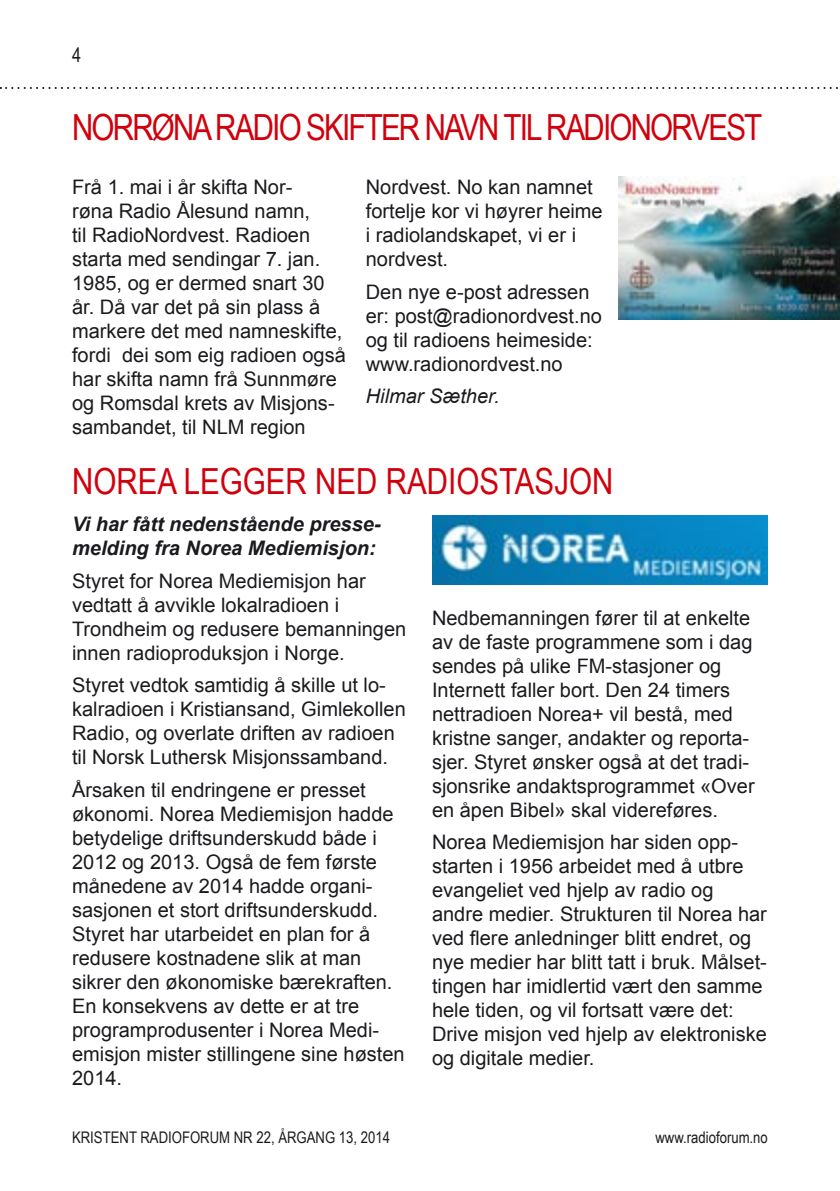
<style>
.page{position:relative;width:840px;height:1191px;background:#fff}
.page>*{position:absolute;margin:0;border:0;box-sizing:border-box;transform-origin:0 0}
.Tittel_Overskrift{font:36px "Arial Narrow";letter-spacing:-.05em;color:#d1000d}
.Tittel_Overskrift-2{font:36px "Arial Narrow";color:#d1000d}
.Kolonnetittel{font:20px/24px "Arial";color:#1b1b1f}
.Kolonnetittel-2{font:italic 700 20px/24px "Arial";color:#1b1b1f}
.Kolonnetittel-3{font:italic 20px "Arial";color:#1b1b1f}
.t1{font:20px "Arial Narrow";color:#1b1b1f}
.t2{font:16px "Arial Narrow";color:#1b1b1f}
</style>
<div class="page">
<svg style="left:0;top:87px;width:838px;height:2px"></svg>
<img style="left:432px;top:515px;width:335px;height:69px">
<img style="left:618px;top:177px;width:221px;height:142px">
<p class="t1" style="left:72px;top:41px;width:11px">4</p>
<p class="Tittel_Overskrift" style="left:72px;top:100px;width:691px">NORRØNA RADIO SKIFTER NAVN TIL RADIONORVEST</p>
<p class="Kolonnetittel" style="left:72px;top:175px;width:275px">Frå 1. mai i år skifta Nor-<br>røna Radio Ålesund namn,<br>til RadioNordvest. Radioen starta med sendingar 7. jan.<br>1985, og er dermed snart 30 år. Då var det på sin plass å markere det med namneskifte, fordi dei som eig radioen også har skifta namn frå Sunnmøre og Romsdal krets av Misjons&shy;sambandet, til NLM region</p>
<p class="Kolonnetittel" style="left:365px;top:175px;width:238px">Nordvest. No kan namnet fortelje kor vi høyrer heime i radiolandskapet, vi er i nordvest.</p>
<p class="Kolonnetittel" style="left:365px;top:280px;width:237px">Den nye e-post adressen er: post@radionordvest.no og til radioens heimeside: www.radionordvest.no</p>
<p class="Kolonnetittel-3" style="left:365px;top:383px;width:135px">Hilmar Sæther.</p>
<p class="Tittel_Overskrift-2" style="left:72px;top:454px;width:542px">NOREA LEGGER NED RADIOSTASJON</p>
<p class="Kolonnetittel-2" style="left:72px;top:512px;width:310px">Vi har fått nedenstående presse&shy;melding fra Norea Mediemisjon:</p>
<p class="Kolonnetittel" style="left:72px;top:568px;width:335px">Styret for Norea Mediemisjon har vedtatt å avvikle lokalradioen i Trondheim og redusere bemanningen innen radioproduksjon i Norge.</p>
<p class="Kolonnetittel" style="left:72px;top:673px;width:335px">Styret vedtok samtidig å skille ut lo&shy;kalradioen i Kristiansand, Gimlekollen Radio, og overlate driften av radioen til Norsk Luthersk Misjonssamband.</p>
<p class="Kolonnetittel" style="left:72px;top:777px;width:334px">Årsaken til endringene er presset økonomi. Norea Mediemisjon hadde betydelige driftsunderskudd både i<br>2012 og 2013. Også de fem første månedene av 2014 hadde organi&shy;sasjonen et stort driftsunderskudd.<br>Styret har utarbeidet en plan for å redusere kostnadene slik at man sikrer den økonomiske bærekraften.<br>En konsekvens av dette er at tre programprodusenter i Norea Medi&shy;emisjon mister stillingene sine høsten<br>2014.</p>
<p class="Kolonnetittel" style="left:432px;top:605px;width:324px">Nedbemanningen fører til at enkelte av de faste programmene som i dag sendes på ulike FM-stasjoner og Internett faller bort. Den 24 timers nettradioen Norea+ vil bestå, med kristne sanger, andakter og reporta&shy;sjer. Styret ønsker også at det tradi&shy;sjonsrike andaktsprogrammet «Over en åpen Bibel» skal videreføres.</p>
<p class="Kolonnetittel" style="left:432px;top:830px;width:336px">Norea Mediemisjon har siden opp&shy;starten i 1956 arbeidet med å utbre evangeliet ved hjelp av radio og andre medier. Strukturen til Norea har ved flere anledninger blitt endret, og nye medier har blitt tatt i bruk. Målset&shy;tingen har imidlertid vært den samme hele tiden, og vil fortsatt være det:<br>Drive misjon ved hjelp av elektroniske og digitale medier.</p>
<p class="t2" style="left:72px;top:1125px;width:319px">KRISTENT RADIOFORUM NR 22, ÅRGANG 13, 2014</p>
<p class="t2" style="left:655px;top:1125px;width:114px">www.radioforum.no</p>
</div>
